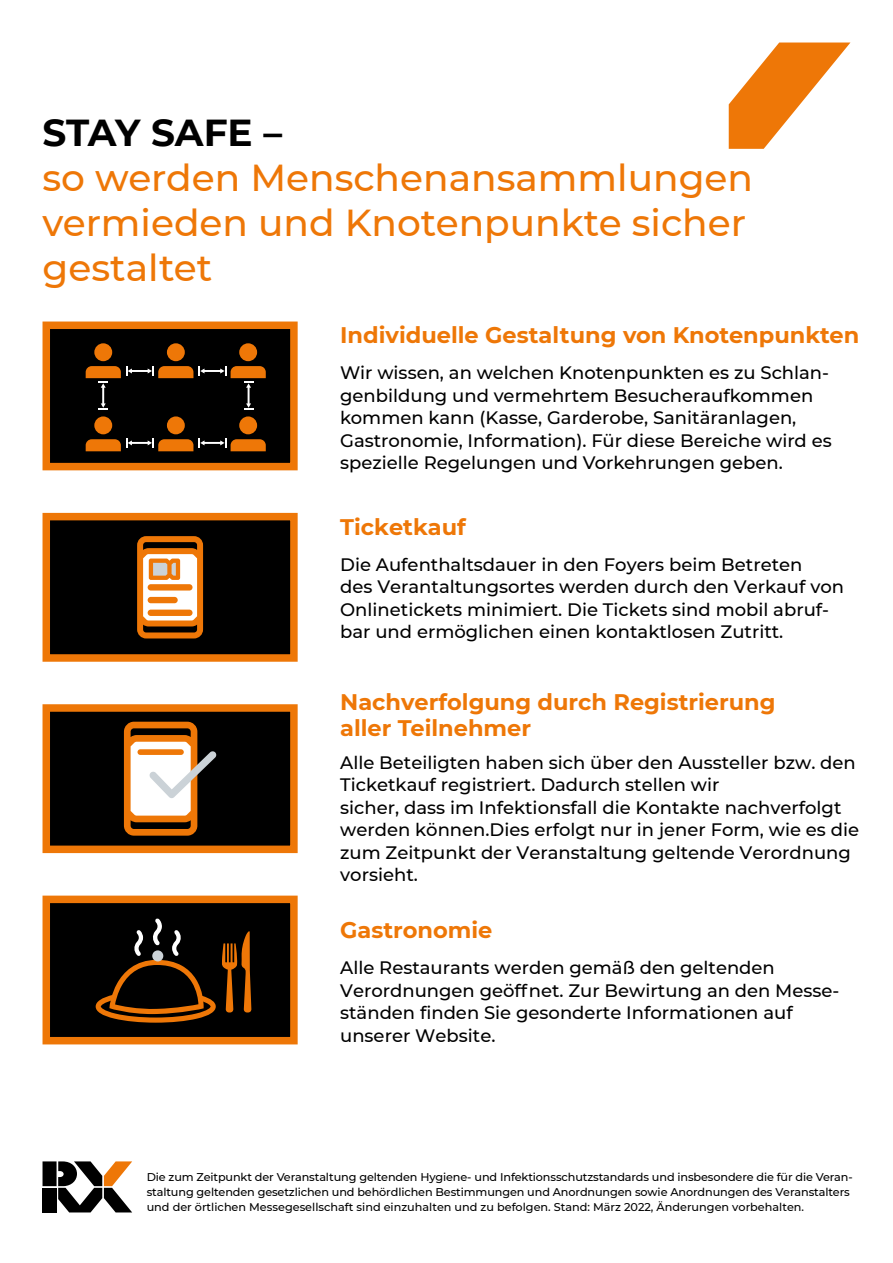
<style>
.page{position:relative;width:893px;height:1263px;background:#fff}
.page>*{position:absolute;margin:0;border:0;box-sizing:border-box;transform-origin:0 0}
.t1{font:500 37.5px/45px "Montserrat";color:#ee7707}
.t2{font:700 37.5px "Montserrat";letter-spacing:-.005em;color:#000}
.t3{font:700 22.5px/25.5px "Montserrat";color:#ee7707}
.t4{font:500 18px/22.5px "Montserrat";color:#000}
.t5{font:500 11.25px/15px "Montserrat";letter-spacing:-.01em;color:#000}
</style>
<div class="page">
<svg style="left:729px;top:43px;width:121px;height:106px"></svg>
<div style="left:46px;top:325px;width:248px;height:142px;background:#000"></div>
<div style="left:43px;top:321px;width:255px;height:149px;border:8px solid #ee7707"></div>
<div style="left:46px;top:517px;width:248px;height:141px;background:#000"></div>
<div style="left:43px;top:513px;width:255px;height:149px;border:8px solid #ee7707"></div>
<div style="left:46px;top:708px;width:248px;height:141px;background:#000"></div>
<div style="left:43px;top:704px;width:255px;height:149px;border:8px solid #ee7707"></div>
<div style="left:46px;top:899px;width:248px;height:142px;background:#000"></div>
<div style="left:43px;top:896px;width:255px;height:148px;border:8px solid #ee7707"></div>
<svg style="left:222px;top:931px;width:29px;height:81px"></svg>
<svg style="left:96px;top:918px;width:120px;height:105px"></svg>
<div style="left:152px;top:950px;width:11px;height:11px;background:#cbd2d7;border-radius:50%"></div>
<div style="left:94px;top:343px;width:18px;height:18px;background:#ee7707;border-radius:50%"></div>
<div style="left:239px;top:343px;width:18px;height:18px;background:#ee7707;border-radius:50%"></div>
<div style="left:167px;top:343px;width:18px;height:18px;background:#ee7707;border-radius:50%"></div>
<div style="left:94px;top:416px;width:18px;height:18px;background:#ee7707;border-radius:50%"></div>
<div style="left:239px;top:416px;width:18px;height:18px;background:#ee7707;border-radius:50%"></div>
<div style="left:167px;top:416px;width:18px;height:18px;background:#ee7707;border-radius:50%"></div>
<svg style="left:86px;top:438px;width:180px;height:13px"></svg>
<svg style="left:86px;top:366px;width:180px;height:43px"></svg>
<svg style="left:124px;top:722px;width:93px;height:114px"></svg>
<div style="left:137px;top:749px;width:47px;height:6px;background:#ee7707;border-radius:3px"></div>
<svg style="left:137px;top:536px;width:66px;height:102px;background:#d8985c"></svg>
<svg style="left:43px;top:1161px;width:89px;height:51px"></svg>
<div style="left:43px;top:1188px;width:14px;height:24px;background:#000"></div>
<h1 class="t2" style="left:43px;top:106px;width:241px">STAY SAFE –</h1>
<h1 class="t1" style="left:43px;top:154px;width:712px">so werden Menschenansammlungen vermieden und Knotenpunkte sicher gestaltet</h1>
<p class="t3" style="left:340px;top:321px;width:521px">Individuelle Gestaltung von Knotenpunkten</p>
<p class="t4" style="left:340px;top:361px;width:493px">Wir wissen, an welchen Knotenpunkten es zu Schlan&shy;genbildung und vermehrtem Besucheraufkommen kommen kann (Kasse, Garderobe, Sanitäranlagen, Gastronomie, Information). Für diese Bereiche wird es spezielle Regelungen und Vorkehrungen geben.</p>
<p class="t3" style="left:340px;top:513px;width:127px">Ticketkauf</p>
<p class="t4" style="left:340px;top:552px;width:505px">Die Aufenthaltsdauer in den Foyers beim Betreten<br>des Verantaltungsortes werden durch den Verkauf von Onlinetickets minimiert. Die Tickets sind mobil abruf&shy;bar und ermöglichen einen kontaktlosen Zutritt.</p>
<p class="t3" style="left:340px;top:688px;width:437px">Nachverfolgung durch Registrierung aller Teilnehmer</p>
<p class="t4" style="left:340px;top:750px;width:520px">Alle Beteiligten haben sich über den Aussteller bzw. den Ticketkauf registriert. Dadurch stellen wir<br>sicher, dass im Infektionsfall die Kontakte nachverfolgt werden können.Dies erfolgt nur in jener Form, wie es die zum Zeitpunkt der Veranstaltung geltende Verordnung vorsieht.</p>
<p class="t3" style="left:340px;top:916px;width:154px">Gastronomie</p>
<p class="t4" style="left:340px;top:956px;width:501px">Alle Restaurants werden gemäß den geltenden Verordnungen geöffnet. Zur Bewirtung an den Messe&shy;ständen finden Sie gesonderte Informationen auf unserer Website.</p>
<p class="t5" style="left:147px;top:1169px;width:707px">Die zum Zeitpunkt der Veranstaltung geltenden Hygiene- und Infektionsschutzstandards und insbesondere die für die Veran&shy;staltung geltenden gesetzlichen und behördlichen Bestimmungen und Anordnungen sowie Anordnungen des Veranstalters und der örtlichen Messegesellschaft sind einzuhalten und zu befolgen. Stand: März 2022, Änderungen vorbehalten.</p>
</div>
